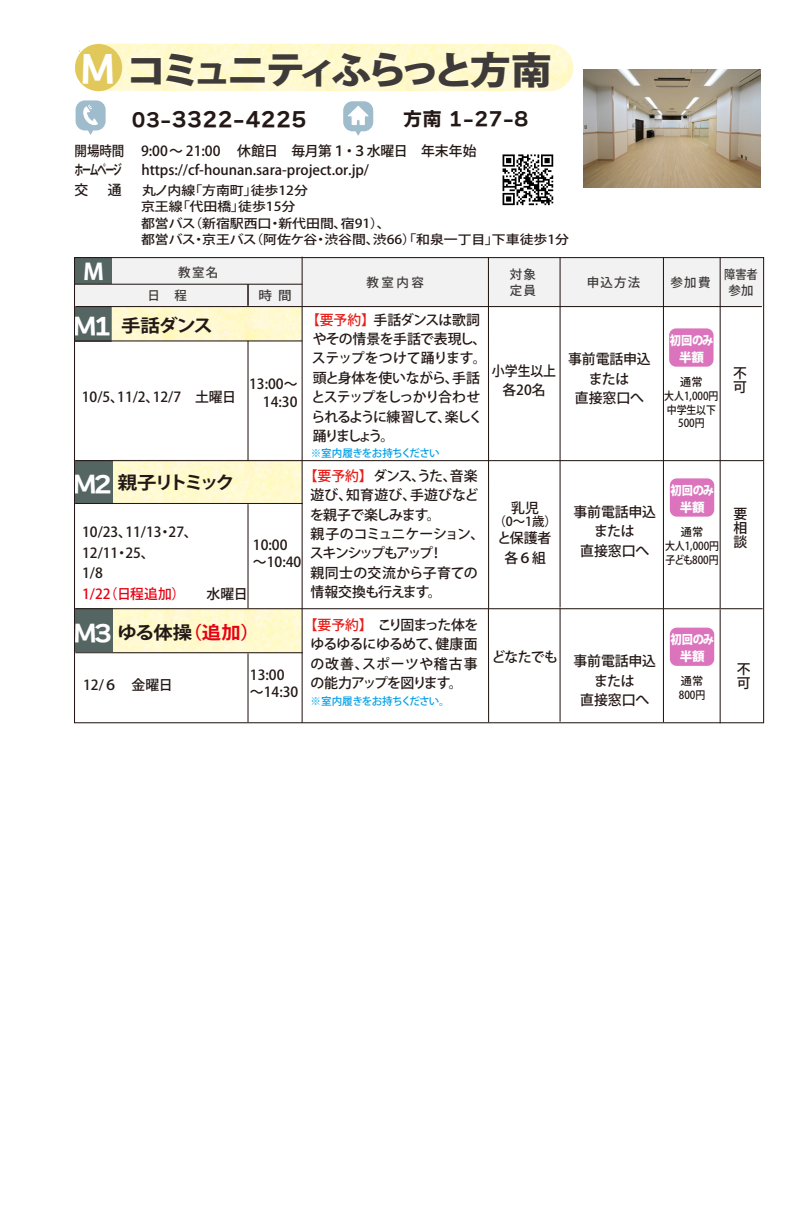
<style>
.page{position:relative;width:808px;height:1208px;background:#fff}
.page>*{position:absolute;margin:0;border:0;box-sizing:border-box;transform-origin:0 0}
.t1{font:800 37.4px "Koz Go Pr 6 N";letter-spacing:-.16em;color:#3e3a39;scale:1.1 1}
.t2{font:23.6px "Nitalago Ruika 06";color:#fff;scale:1.1 1}
.t3{font:23.6px "Nitalago Ruika 06";color:#fff;scale:1.07 1}
.t4{font:700 22.5px "Koz Go Pr 6 N";color:#fff;scale:1.11 1}
.t5{font:20.8px "Nitalago Ruika 06";color:#231815}
.t6{font:19.4px "Nitalago Ruika 06";color:#231815}
.t7{font:700 17.7px "Koz Go Pr 6 N";letter-spacing:-.085em;color:#231815;scale:1.1 1}
.t8{font:700 17.7px "Koz Go Pr 6 N";letter-spacing:-.195em;color:#231815;scale:1.1 1}
.t9{font:500 13.9px/19.4px "Koz Go Pr 6 N";color:#231815}
.t10{font:500 13.9px/19.4px "Koz Go Pr 6 N";letter-spacing:-.05em;color:#231815}
.t11{font:500 13.9px/19.4px "Koz Go Pr 6 N";letter-spacing:-.045em;color:#231815}
.t12{font:500 13.9px "Koz Go Pr 6 N";color:#231815;scale:.9 1}
.t13{font:500 13.9px "Koz Go Pr 6 N";letter-spacing:-.02em;color:#231815}
.t14{font:500 13.9px/19.4px "Koz Go Pr 6 N";color:#231815;text-align:center;scale:.93 1}
.t15{font:700 13.9px "Koz Go Pr 6 N";letter-spacing:-.15em;color:#231815;scale:.65 1}
.t16{font:500 12.5px/16.6px "Koz Go Pr 6 N";color:#231815;scale:1.11 1}
.t17{font:500 12.5px/23.4px "Koz Go Pr 6 N";letter-spacing:.1em;color:#3e3a39}
.t18{font:800 12.5px/16.6px "Koz Go Pr 6 N";letter-spacing:-.005em;color:#fff;text-align:center;scale:.9 1}
.t19{font:500 12.5px "Koz Go Pr 6 N";color:#231815}
.t20{font:500 12.5px/16.6px "Koz Go Pr 6 N";letter-spacing:.1em;color:#3e3a39;text-align:center;scale:.9 1}
.t21{font:500 12.5px "Koz Go Pr 6 N";letter-spacing:.1em;color:#3e3a39;scale:1.09 1}
.t22{font:500 11.1px/13.9px "Koz Go Pr 6 N";color:#231815;text-align:center}
.t23{font:500 10.5px "Koz Go Pr 6 N";letter-spacing:-.06em;color:#009fe8}
.s1{font-family:"Nitalago Ruika 06";font-weight:400;color:#fff}
.s2{font-size:19.4px}
.s3{color:#e61f19}
.s4{color:#e60012}
</style>
<div class="page">
<div style="left:74px;top:305px;width:38px;height:37px;background:#556662"></div>
<svg style="left:112px;top:461px;width:189px;height:42px;background:#fdf7cc"></svg>
<svg style="left:75px;top:44px;width:498px;height:47px;background:#fef9cf"></svg>
<svg style="left:343px;top:101px;width:30px;height:35px"></svg>
<svg style="left:76px;top:100px;width:30px;height:35px"></svg>
<div style="left:75px;top:44px;width:47px;height:47px;background:#e1c85a;border-radius:50%"></div>
<svg style="left:111px;top:307px;width:190px;height:35px;background:#faf4cb"></svg>
<div style="left:75px;top:460px;width:37px;height:44px;background:#556662"></div>
<div style="left:75px;top:257px;width:688px;height:49px;background:#f2f2f2"></div>
<hr style="left:302px;top:257px;width:1px;height:352px;background:#231815">
<div style="left:75px;top:257px;width:37px;height:27px;background:#556662"></div>
<hr style="left:75px;top:284px;width:227px;height:1px;background:#231815">
<hr style="left:488px;top:257px;width:1px;height:351px;background:#231815">
<hr style="left:559px;top:257px;width:2px;height:350px;background:#231815">
<hr style="left:663px;top:257px;width:1px;height:351px;background:#231815">
<hr style="left:720px;top:257px;width:1px;height:351px;background:#231815">
<hr style="left:247px;top:504px;width:1px;height:104px;background:#231815">
<hr style="left:247px;top:341px;width:1px;height:119px;background:#231815">
<svg style="left:247px;top:284px;width:1px;height:22px"></svg>
<hr style="left:75px;top:340px;width:227px;height:1px;background:#231815">
<hr style="left:76px;top:460px;width:687px;height:1px;background:#231815">
<hr style="left:76px;top:306px;width:686px;height:1px;background:#231815">
<hr style="left:75px;top:503px;width:228px;height:1px;background:#231815">
<div style="left:669px;top:328px;width:44px;height:39px;background:#db74bd;border-radius:7px"></div>
<div style="left:670px;top:478px;width:44px;height:38px;background:#db74bd;border-radius:7px"></div>
<img style="left:583px;top:69px;width:178px;height:118px">
<svg style="left:502px;top:154px;width:51px;height:51px"></svg>
<svg style="left:112px;top:609px;width:189px;height:43px;background:#fcf7cc"></svg>
<div style="left:75px;top:609px;width:37px;height:43px;background:#556662"></div>
<hr style="left:302px;top:608px;width:1px;height:115px;background:#231815">
<hr style="left:488px;top:608px;width:1px;height:114px;background:#231815">
<hr style="left:559px;top:608px;width:2px;height:113px;background:#231815">
<hr style="left:663px;top:608px;width:1px;height:114px;background:#231815">
<hr style="left:720px;top:609px;width:1px;height:114px;background:#231815">
<hr style="left:247px;top:653px;width:1px;height:69px;background:#231815">
<hr style="left:75px;top:652px;width:228px;height:1px;background:#231815">
<div style="left:670px;top:627px;width:44px;height:39px;background:#db74bd;border-radius:7px"></div>
<hr style="left:76px;top:608px;width:687px;height:1px;background:#231815">
<h1 class="t1" style="left:79px;top:49px;width:431px"><span class="s1">Ｍ</span>コミュニティふらっと方南</h1>
<h3 class="t5" style="left:131px;top:109px;width:177px"><span class="s2">03-</span>3322-4225</h3>
<h3 class="t6" style="left:403px;top:109px;width:127px">方南 1-27-8</h3>
<p class="t12" style="left:75px;top:143px;width:448px">開場時間 9:00～ 21:00 休館日　毎月第１・３水曜日　年末年始</p>
<p class="t15" style="left:74px;top:162px;width:75px">ホームページ</p>
<p class="t9" style="left:141px;top:161px;width:229px">https://cf-hounan.sara-project.or.jp/</p>
<p class="t9" style="left:75px;top:180px;width:49px">交　通</p>
<p class="t16" style="left:141px;top:182px;width:387px">丸ノ内線「方南町」徒歩12分<br>京王線「代田橋」徒歩15分<br>都営バス（新宿駅西口・新代田間、宿91）、<br>都営バス・京王バス（阿佐ケ谷・渋谷間、渋66）「和泉一丁目」下車徒歩1分</p>
<h3 class="t4" style="left:81px;top:259px;width:24px">Ｍ</h3>
<p class="t17" style="left:148px;top:261px;width:72px;text-indent:31px">教室名日　程</p>
<p class="t21" style="left:259px;top:288px;width:32px">時 間</p>
<p class="t17" style="left:367px;top:271px;width:59px">教室内容</p>
<h2 class="t2" style="left:72px;top:315px;width:41px">Ｍ１</h2>
<p class="t10" style="left:311px;top:310px;width:177px;text-indent:-5px"><span class="s3">【要予約】</span>手話ダンスは歌詞やその情景を手話で表現し、ステップをつけて踊ります。頭と身体を使いながら、手話とステップをしっかり合わせられるように練習して、楽しく踊りましょう。</p>
<p class="t7" style="left:121px;top:315px;width:85px">手話ダンス</p>
<p class="t9" style="left:82px;top:387px;width:156px">10/5、11/2、12/7　土曜日</p>
<p class="t9" style="left:249px;top:375px;width:50px;line-height:18px">13:00～　14:30</p>
<p class="t23" style="left:311px;top:448px;width:130px">※室内履きをお持ちください</p>
<h2 class="t2" style="left:72px;top:472px;width:41px">Ｍ２</h2>
<p class="t11" style="left:310px;top:466px;width:176px;text-indent:-6px"><span class="s3">【要予約】</span>ダンス、うた、音楽遊び、知育遊び、手遊びなどを親子で楽しみます。<br>親子のコミュニケーション、スキンシップもアップ！<br>親同士の交流から子育ての情報交換も行えます。</p>
<p class="t8" style="left:118px;top:473px;width:108px">親子リトミック</p>
<p class="t9" style="left:82px;top:521px;width:167px;line-height:20.8px">10/23、11/13・27、<br>12/11・25、<br>1/8<br><span class="s4">1/22（日程追加）</span>　　水曜日</p>
<p class="t9" style="left:253px;top:537px;width:50px;line-height:16.6px">10:00～10:40</p>
<h2 class="t3" style="left:72px;top:621px;width:42px">Ｍ３</h2>
<p class="t9" style="left:310px;top:615px;width:169px;text-align:justify;text-indent:-7px"><span class="s3">【要予約】</span> こり固まった体をゆるゆるにゆるめて、健康面の改善、スポーツや稽古事の能力アップを図ります。</p>
<p class="t23" style="left:311px;top:695px;width:141px">※室内履きをお持ちください。</p>
<p class="t7" style="left:117px;top:622px;width:131px">ゆる体操<span class="s4">（追加）</span></p>
<p class="t9" style="left:83px;top:675px;width:91px">12/６　金曜日</p>
<p class="t9" style="left:250px;top:667px;width:50px;line-height:16.6px">13:00～14:30</p>
<p class="t17" style="left:510px;top:266px;width:28px;line-height:16.6px">対象定員</p>
<p class="t17" style="left:587px;top:271px;width:55px">申込方法</p>
<p class="t17" style="left:670px;top:271px;width:41px">参加費</p>
<p class="t20" style="left:724px;top:266px;width:39px">障害者参加</p>
<p class="t14" style="left:492px;top:361px;width:70px">小学生以上各20名</p>
<p class="t9" style="left:568px;top:349px;width:84px;text-align:center">事前電話申込または<br>直接窓口へ</p>
<p class="t18" style="left:670px;top:332px;width:50px">初回のみ半額</p>
<p class="t22" style="left:664px;top:375px;width:56px">通常<br>大人1,000円中学生以下<br>500円</p>
<p class="t9" style="left:733px;top:366px;width:15px;line-height:13.9px">不可</p>
<p class="t9" style="left:511px;top:498px;width:29px">乳児</p>
<p class="t19" style="left:493px;top:515px;width:65px">（0～1歳）</p>
<p class="t9" style="left:497px;top:528px;width:56px;text-align:center">と保護者各６組</p>
<p class="t9" style="left:573px;top:502px;width:84px;text-align:center">事前電話申込または<br>直接窓口へ</p>
<p class="t18" style="left:670px;top:482px;width:50px">初回のみ半額</p>
<p class="t22" style="left:665px;top:525px;width:56px">通常<br>大人1,000円子ども800円</p>
<p class="t9" style="left:733px;top:507px;width:15px;line-height:13.9px;text-align:justify">要相談</p>
<p class="t13" style="left:492px;top:653px;width:166px">どなたでも 事前電話申込</p>
<p class="t9" style="left:594px;top:671px;width:42px">または</p>
<p class="t9" style="left:580px;top:690px;width:71px">直接窓口へ</p>
<p class="t18" style="left:670px;top:631px;width:50px">初回のみ半額</p>
<p class="t22" style="left:679px;top:674px;width:28px;text-align:left">通常<br>800円</p>
<p class="t9" style="left:737px;top:662px;width:15px;line-height:13.9px">不可</p>
</div>
